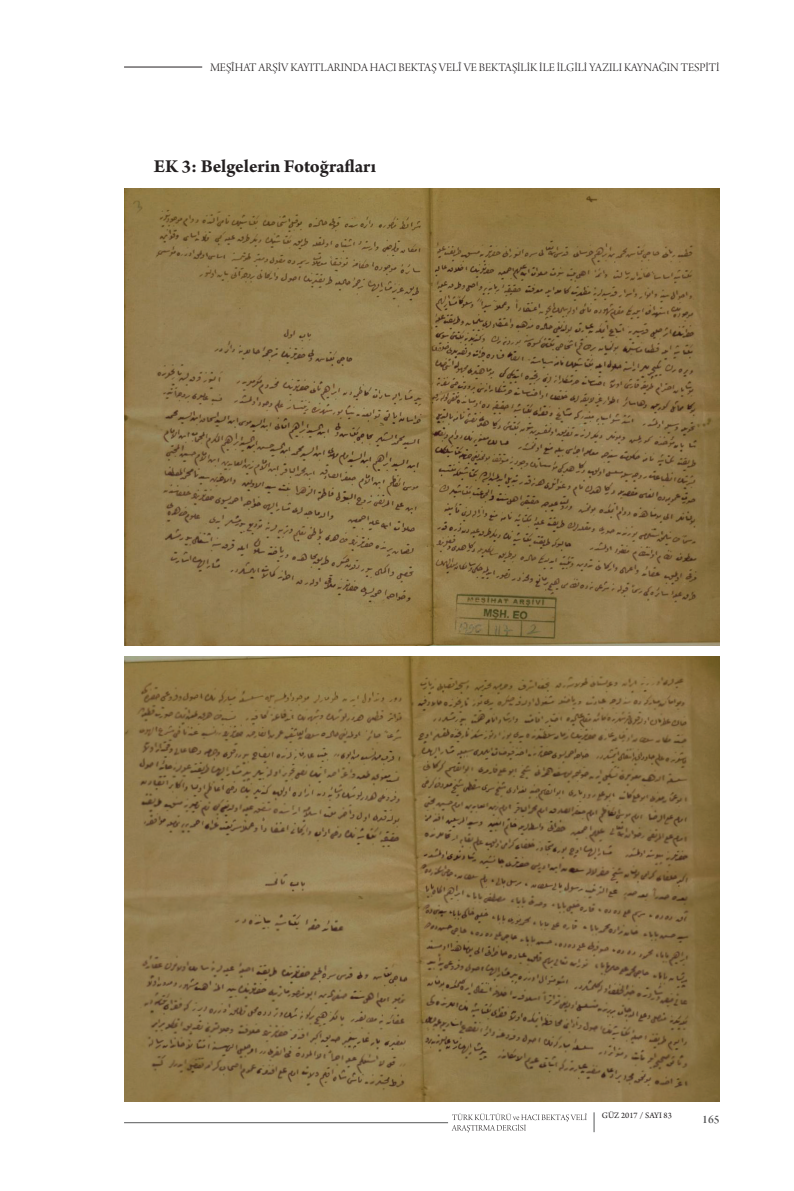
<style>
.page{position:relative;width:794px;height:1191px;background:#fff}
.page>*{position:absolute;margin:0;border:0;box-sizing:border-box;transform-origin:0 0}
.t1{font:700 19.25px "Arno Pro";letter-spacing:-.005em;color:#231f20}
.t2{font:12.25px "Arno Pro Light Display";color:#231f20}
.t3{font:12.25px "Arno Pro Smbd Display";color:#57585a}
.t4{font:8.75px "Arno Pro";color:#231f20}
</style>
<div class="page">
<hr style="left:124px;top:67px;width:78px;height:1px;background:#231f20">
<hr style="left:124px;top:1122px;width:324px;height:1px;background:#57585a">
<svg style="left:593px;top:1112px;width:1px;height:20px"></svg>
<svg style="left:451px;top:1113px;width:136px;height:19px"></svg>
<img style="left:124px;top:189px;width:595px;height:456px">
<img style="left:124px;top:656px;width:595px;height:445px">
<p class="t2" style="left:210px;top:61px;width:511px">MEŞÎHAT ARŞİV KAYITLARINDA HACI BEKTAŞ VELÎ VE BEKTAŞİLİK İLE İLGİLİ YAZILI KAYNAĞIN TESPİTİ</p>
<h1 class="t1" style="left:154px;top:155px;width:224px">EK 3: Belgelerin Fotoğrafları</h1>
<p class="t4" style="left:602px;top:1110px;width:71px">GÜZ 2017 / SAYI 83</p>
<p class="t3" style="left:702px;top:1113px;width:19px">165</p>
</div>
